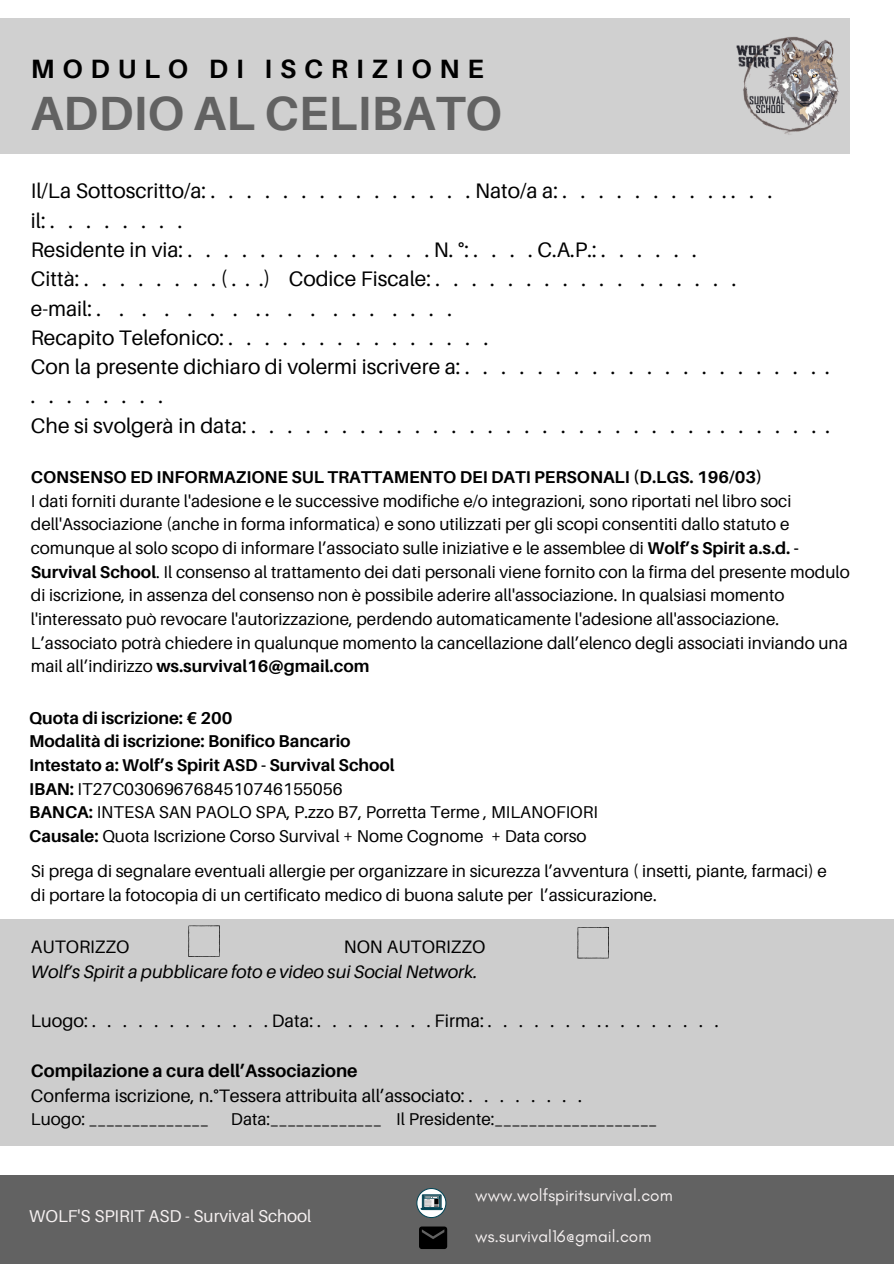
<style>
.page{position:relative;width:894px;height:1264px;background:#fff}
.page>*{position:absolute;margin:0;border:0;box-sizing:border-box;transform-origin:0 0}
.t1{font:700 48px "Aileron";color:#626262}
.t2{font:700 26.55px "Aileron";letter-spacing:.295em;color:#000}
.t3{font:21px/29.2px "Aileron";color:#000}
.t4{font:18px "Aileron";color:#000}
.t5{font:italic 18px "Aileron";color:#000}
.t6{font:700 18px "Aileron";color:#000}
.t7{font:17.1px/23.7px "Aileron";color:#000}
.t8{font:700 17.1px "Aileron";color:#000}
.t9{font:17.1px "Glacial Indifference";color:#f6f1f1}
.t10{font:17.1px "Aileron";color:#f6f1f1}
.s1{font-weight:700}
</style>
<div class="page">
<div style="left:0;top:18px;width:849px;height:135px;background:#d0d0d0"></div>
<div style="left:0;top:1175px;width:893px;height:88px;background:#626262"></div>
<img style="left:736px;top:36px;width:103px;height:99px">
<div style="left:0;top:919px;width:893px;height:226px;background:#cdcdcd"></div>
<svg style="left:188px;top:925px;width:32px;height:32px"></svg>
<svg style="left:577px;top:926px;width:31px;height:32px"></svg>
<svg style="left:419px;top:1226px;width:28px;height:22px"></svg>
<svg style="left:416px;top:1188px;width:30px;height:29px"></svg>
<h2 class="t2" style="left:31px;top:53px;width:454px">MODULO DI ISCRIZIONE</h2>
<h1 class="t1" style="left:31px;top:83px;width:472px">ADDIO AL CELIBATO</h1>
<p class="t3" style="left:31px;top:176px;width:800px">Il/LaSottoscritto/a:. . . . . . . . . . . . . . .Nato/aa:. . . . . . . . . .. . . il:........<br>Residenteinvia:. . . . . . . . . . . . . .N.°:. . . .C.A.P.:. . . . . .<br>Città:. . . . . . . .(...) CodiceFiscale:. . . . . . . . . . . . . . . . .<br>e-mail:. . . . . . . .. . . ... ....<br>Recapito Telefonico: . . . . . . . . . . . . . . .<br>Con la presente dichiaro di volermi iscrivere a: . . . . . . . . . . . . . . . . . . . . . ........<br>Chesisvolgeràindata:.................................</p>
<p class="t8" style="left:31px;top:466px;width:732px">CONSENSO ED INFORMAZIONE SUL TRATTAMENTO DEI DATI PERSONALI (D.LGS. 196/03)</p>
<p class="t7" style="left:31px;top:488px;width:820px">I dati forniti durante l'adesione e le successive modifiche e/o integrazioni, sono riportati nel libro soci dell'Associazione (anche in forma informatica) e sono utilizzati per gli scopi consentiti dallo statuto e comunque al solo scopo di informare l’associato sulle iniziative e le assemblee di <span class="s1">Wolf’s Spirit a.s.d. - Survival School</span>. Il consenso al trattamento dei dati personali viene fornito con la firma del presente modulo di iscrizione, in assenza del consenso non è possibile aderire all'associazione. In qualsiasi momento l'interessato può revocare l'autorizzazione, perdendo automaticamente l'adesione all'associazione.<br>L’associato potrà chiedere in qualunque momento la cancellazione dall’elenco degli associati inviando una mail all’indirizzo <span class="s1">ws.survival16@gmail.com</span></p>
<p class="t7" style="left:29px;top:705px;width:570px"><span class="s1">Quota di iscrizione: € 200<br>Modalità di iscrizione: Bonifico Bancario<br>Intestato a: Wolf’s Spirit ASD - Survival School<br>IBAN:</span> IT27C0306967684510746155056<br><span class="s1">BANCA:</span> INTESA SAN PAOLO SPA, P.zzo B7, Porretta Terme , MILANOFIORI <span class="s1">Causale:</span> Quota Iscrizione Corso Survival + Nome Cognome + Data corso</p>
<p class="t7" style="left:31px;top:859px;width:797px">Si prega di segnalare eventuali allergie per organizzare in sicurezza l’avventura ( insetti, piante, farmaci) e di portare la fotocopia di un certificato medico di buona salute per l’assicurazione.</p>
<p class="t4" style="left:31px;top:935px;width:100px">AUTORIZZO</p>
<p class="t4" style="left:343px;top:935px;width:143px">NON AUTORIZZO</p>
<p class="t5" style="left:31px;top:960px;width:448px">Wolf’s Spirit a pubblicare foto e video sui Social Network.</p>
<p class="t4" style="left:31px;top:1009px;width:689px">Luogo:............Data:........Firma:................</p>
<p class="t6" style="left:31px;top:1059px;width:328px">Compilazione a cura dell’Associazione</p>
<p class="t4" style="left:31px;top:1084px;width:552px">Conferma iscrizione, n.°Tessera attribuita all’associato: . . . . . . . .</p>
<p class="t7" style="left:31px;top:1107px;width:179px">Luogo: ______________</p>
<p class="t7" style="left:231px;top:1107px;width:427px">Data:_____________ Il Presidente:___________________</p>
<p class="t10" style="left:29px;top:1205px;width:284px">WOLF'S SPIRIT ASD - Survival School</p>
<p class="t9" style="left:475px;top:1184px;width:199px">www.wolfspiritsurvival.com</p>
<p class="t9" style="left:475px;top:1225px;width:178px">ws.survival16@gmail.com</p>
</div>
